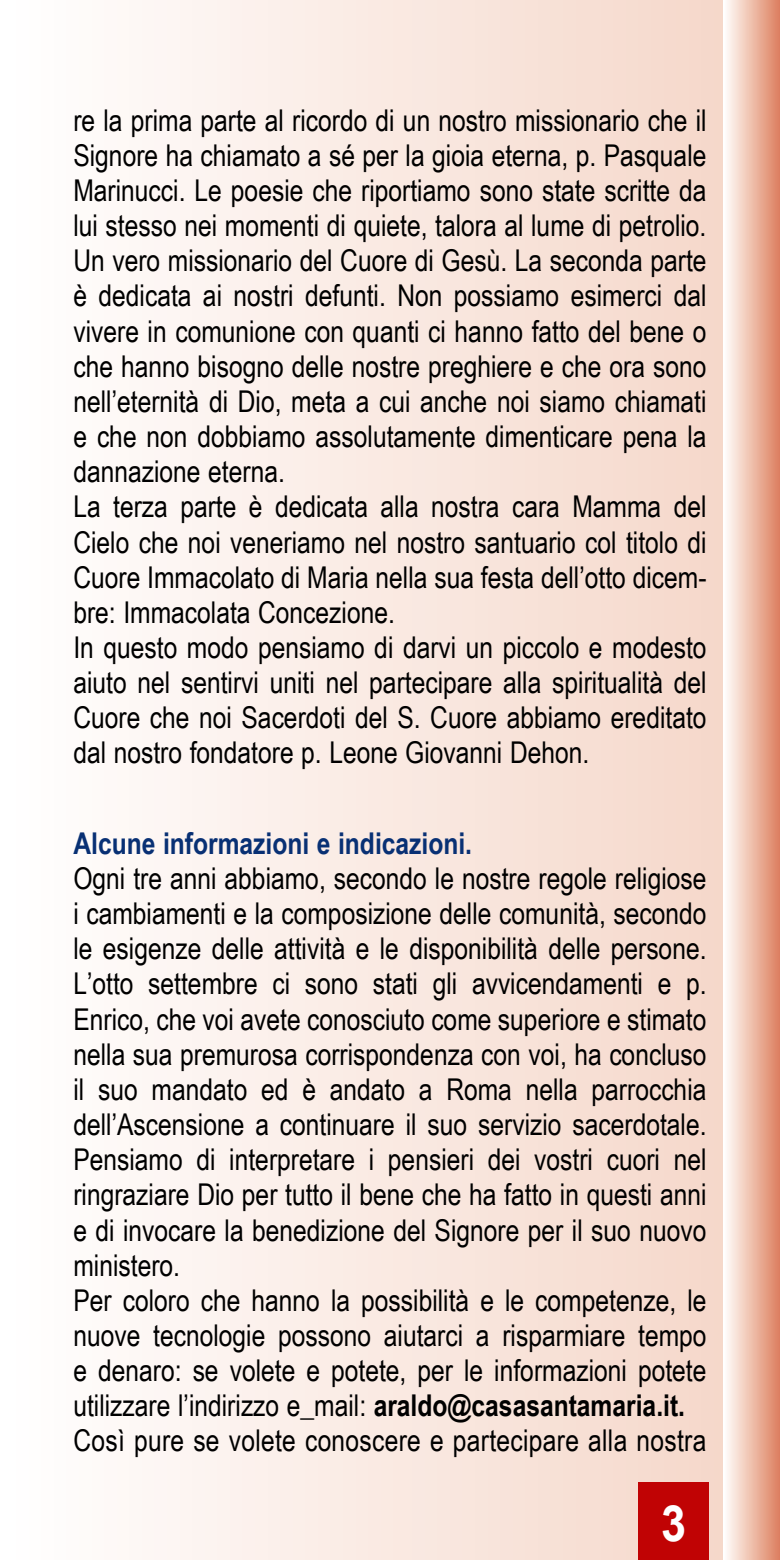
<style>
.page{position:relative;width:780px;height:1560px;background:#fff}
.page>*{position:absolute;margin:0;border:0;box-sizing:border-box;transform-origin:0 0}
.t1{font:700 50px "Arial";color:#fff;scale:.9 1}
.t2{font:30px/35.2px "Arial Narrow";color:#000}
.t3{font:700 30px "Arial Narrow";color:#083074}
.s1{font-weight:700}
</style>
<div class="page">
<div style="left:0;top:0;width:780px;height:1559px;background:linear-gradient(to right,#fff,#f4d4c6)"></div>
<div style="left:723px;top:0;width:57px;height:1559px;background:linear-gradient(to right,#fffffe,#dd7f5e)"></div>
<div style="left:638px;top:1481px;width:71px;height:78px;background:#c00304"></div>
<p class="t2" style="left:73px;top:102px;width:634px">re la prima parte al ricordo di un nostro missionario che il Signore ha chiamato a sé per la gioia eterna, p. Pasquale Marinucci. Le poesie che riportiamo sono state scritte da lui stesso nei momenti di quiete, talora al lume di petrolio.<br>Un vero missionario del Cuore di Gesù. La seconda parte è dedicata ai nostri defunti. Non possiamo esimerci dal vivere in comunione con quanti ci hanno fatto del bene o che hanno bisogno delle nostre preghiere e che ora sono nell’eternità di Dio, meta a cui anche noi siamo chiamati e che non dobbiamo assolutamente dimenticare pena la dannazione eterna.<br>La terza parte è dedicata alla nostra cara Mamma del Cielo che noi veneriamo nel nostro santuario col titolo di Cuore Immacolato di Maria nella sua festa dell’otto dicem&shy;bre: Immacolata Concezione.<br>In questo modo pensiamo di darvi un piccolo e modesto aiuto nel sentirvi uniti nel partecipare alla spiritualità del Cuore che noi Sacerdoti del S. Cuore abbiamo ereditato dal nostro fondatore p. Leone Giovanni Dehon.</p>
<p class="t3" style="left:73px;top:825px;width:400px">Alcune informazioni e indicazioni.</p>
<p class="t2" style="left:73px;top:860px;width:634px">Ogni tre anni abbiamo, secondo le nostre regole religiose i cambiamenti e la composizione delle comunità, secondo le esigenze delle attività e le disponibilità delle persone.<br>L’otto settembre ci sono stati gli avvicendamenti e p.<br>Enrico, che voi avete conosciuto come superiore e stimato nella sua premurosa corrispondenza con voi, ha concluso il suo mandato ed è andato a Roma nella parrocchia dell’Ascensione a continuare il suo servizio sacerdotale.<br>Pensiamo di interpretare i pensieri dei vostri cuori nel ringraziare Dio per tutto il bene che ha fatto in questi anni e di invocare la benedizione del Signore per il suo nuovo ministero.<br>Per coloro che hanno la possibilità e le competenze, le nuove tecnologie possono aiutarci a risparmiare tempo e denaro: se volete e potete, per le informazioni potete utilizzare l’indirizzo e_mail: <span class="s1">araldo@casasantamaria.it.<br></span>Così pure se volete conoscere e partecipare alla nostra</p>
<h1 class="t1" style="left:661px;top:1494px;width:29px">3</h1>
</div>
